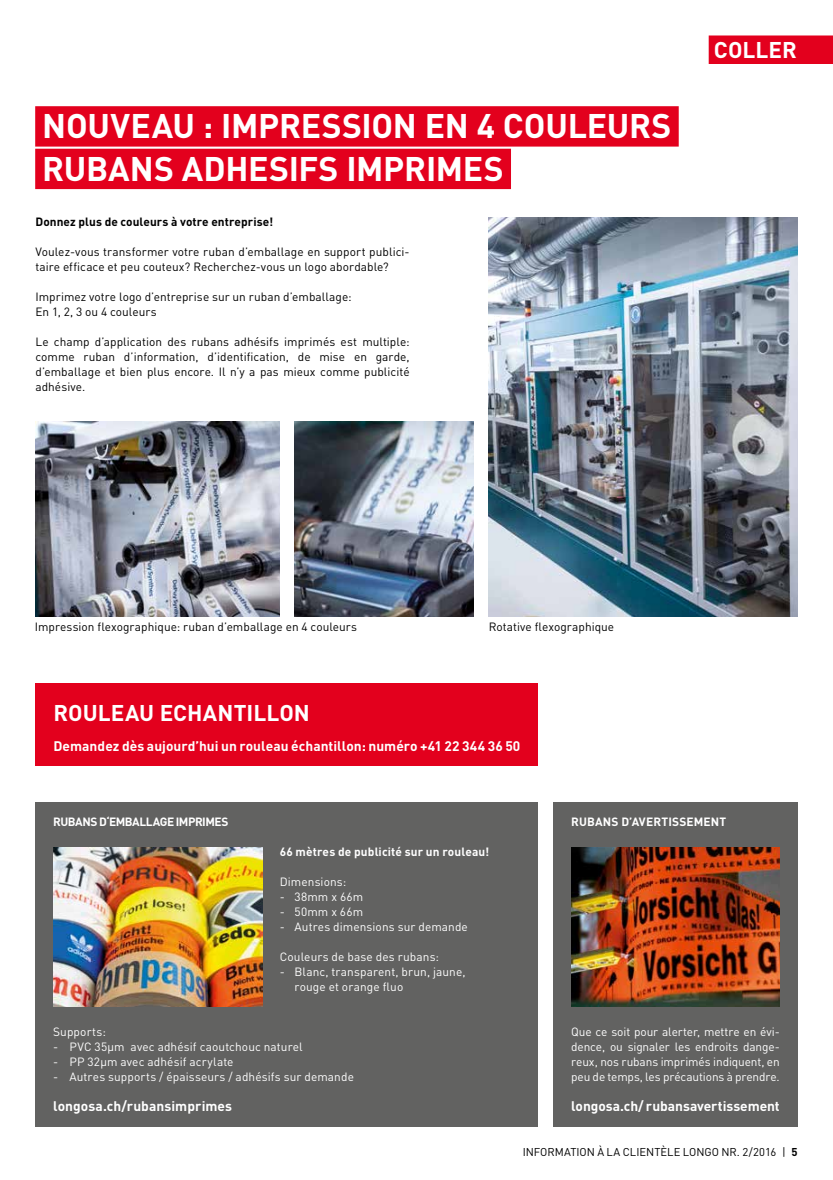
<style>
.page{position:relative;width:833px;height:1180px;background:#fff}
.page>*{position:absolute;margin:0;border:0;box-sizing:border-box;transform-origin:0 0}
.t1{font:700 33.75px "DIN";color:#fff}
.t2{font:700 22.5px "DIN";letter-spacing:.005em;color:#fff}
.t3{font:700 13.75px "DIN";letter-spacing:.005em;color:#fff}
.t4{font:11.88px/15px "DIN";letter-spacing:.005em;color:#000}
.t5{font:11.88px/15px "DIN";letter-spacing:.01em;color:#fff}
.t6{font:700 11.88px "DIN";letter-spacing:-.005em;color:#fff}
.t7{font:700 11.88px "DIN";color:#000}
.t8{font:11.25px "DIN";letter-spacing:-.005em;color:#000}
.s1{font-weight:700}
</style>
<div class="page">
<div style="left:708px;top:35px;width:125px;height:29px;background:#e3001d"></div>
<div style="left:35px;top:106px;width:643px;height:41px;background:#e3001d"></div>
<div style="left:35px;top:149px;width:476px;height:40px;background:#e3001d"></div>
<div style="left:35px;top:803px;width:503px;height:324px;background:#626261"></div>
<img style="left:53px;top:847px;width:209px;height:159px">
<div style="left:553px;top:803px;width:244px;height:324px;background:#626261"></div>
<img style="left:571px;top:847px;width:209px;height:159px">
<img style="left:489px;top:217px;width:308px;height:399px">
<img style="left:35px;top:421px;width:244px;height:195px">
<div style="left:36px;top:683px;width:502px;height:82px;background:#e3001d"></div>
<img style="left:294px;top:421px;width:180px;height:195px">
<h1 class="t1" style="left:42px;top:104px;width:22px">NOU</h1>
<h1 class="t1" style="left:111px;top:104px;width:41px">VEAU</h1>
<h1 class="t1" style="left:203px;top:104px;width:96px">: IMPRESSION</h1>
<h1 class="t1" style="left:425px;top:104px;width:100px">EN 4 COULEURS</h1>
<h1 class="t1" style="left:42px;top:147px;width:23px">RUBANS</h1>
<h1 class="t1" style="left:182px;top:147px;width:21px">ADHESI</h1>
<h1 class="t1" style="left:298px;top:147px;width:126px">FS IMPRIMES</h1>
<p class="t7" style="left:35px;top:214px;width:239px">Donnez plus de couleurs à votre entreprise!</p>
<p class="t4" style="left:35px;top:244px;width:376px">Voulez-vous transformer votre ruban d’emballage en support publici&shy;taire efficace et peu couteux? Recherchez-vous un logo abordable?</p>
<p class="t4" style="left:35px;top:289px;width:318px">Imprimez votre logo d’entreprise sur un ruban d’emballage:<br>En 1, 2, 3 ou 4 couleurs</p>
<p class="t4" style="left:35px;top:334px;width:376px;text-align:justify">Le champ d’application des rubans adhésifs imprimés est multiple: comme ruban d’information, d’identification, de mise en garde, d’emballage et bien plus encore. Il n’y a pas mieux comme publicité adhésive.</p>
<h2 class="t2" style="left:714px;top:35px;width:85px">coller</h2>
<p class="t4" style="left:35px;top:619px;width:324px">Impression flexographique: ruban d’emballage en 4 couleurs</p>
<p class="t4" style="left:489px;top:619px;width:127px">Rotative flexographique</p>
<h2 class="t2" style="left:53px;top:698px;width:15px">ROULEAU</h2>
<h2 class="t2" style="left:160px;top:698px;width:15px">ECHANTILLON</h2>
<p class="t3" style="left:53px;top:737px;width:468px">Demandez dès aujourd’hui un rouleau échantillon: numéro +41 22 344 36 50</p>
<p class="t6" style="left:53px;top:814px;width:9px">RUBANS</p>
<p class="t6" style="left:99px;top:814px;width:19px">D‘EMBALLA</p>
<p class="t6" style="left:160px;top:814px;width:43px">GEIMPRIMES</p>
<p class="t6" style="left:280px;top:844px;width:211px">66 mètres de publicité sur un rouleau!</p>
<p class="t5" style="left:280px;top:874px;width:68px">Dimensions:</p>
<p class="t5" style="left:280px;top:889px;width:85px">- 38mm x 66m</p>
<p class="t5" style="left:280px;top:904px;width:85px">- 50mm x 66m</p>
<p class="t5" style="left:280px;top:919px;width:190px">- Autres dimensions sur demande</p>
<p class="t5" style="left:280px;top:949px;width:161px">Couleurs de base des rubans:</p>
<p class="t5" style="left:294px;top:964px;width:172px;text-indent:-15px">- Blanc, transparent, brun, jaune, rouge et orange fluo</p>
<p class="t5" style="left:53px;top:1024px;width:54px">Supports:</p>
<p class="t5" style="left:53px;top:1039px;width:251px">- PVC 35μm avec adhésif caoutchouc naturel</p>
<p class="t5" style="left:53px;top:1054px;width:182px">- PP 32μm avec adhésif acrylate</p>
<p class="t5" style="left:53px;top:1069px;width:302px">- Autres supports / épaisseurs / adhésifs sur demande</p>
<p class="t3" style="left:53px;top:1097px;width:180px">longosa.ch/rubansimprimes</p>
<p class="t6" style="left:571px;top:814px;width:9px">RUBANS</p>
<p class="t6" style="left:621px;top:814px;width:33px">D’AVERTISSEMENT</p>
<p class="t5" style="left:571px;top:1024px;width:210px;text-align:justify">Que ce soit pour alerter, mettre en évi&shy;dence, ou signaler les endroits dange&shy;reux, nos rubans imprimés indiquent, en peu de temps, les précautions à prendre.</p>
<p class="t3" style="left:571px;top:1097px;width:210px">longosa.ch/ rubansavertissement</p>
<p class="t8" style="left:523px;top:1145px;width:276px">INformation à La cli entèle Longo Nr. 2/2016 | <span class="s1">5</span></p>
</div>
